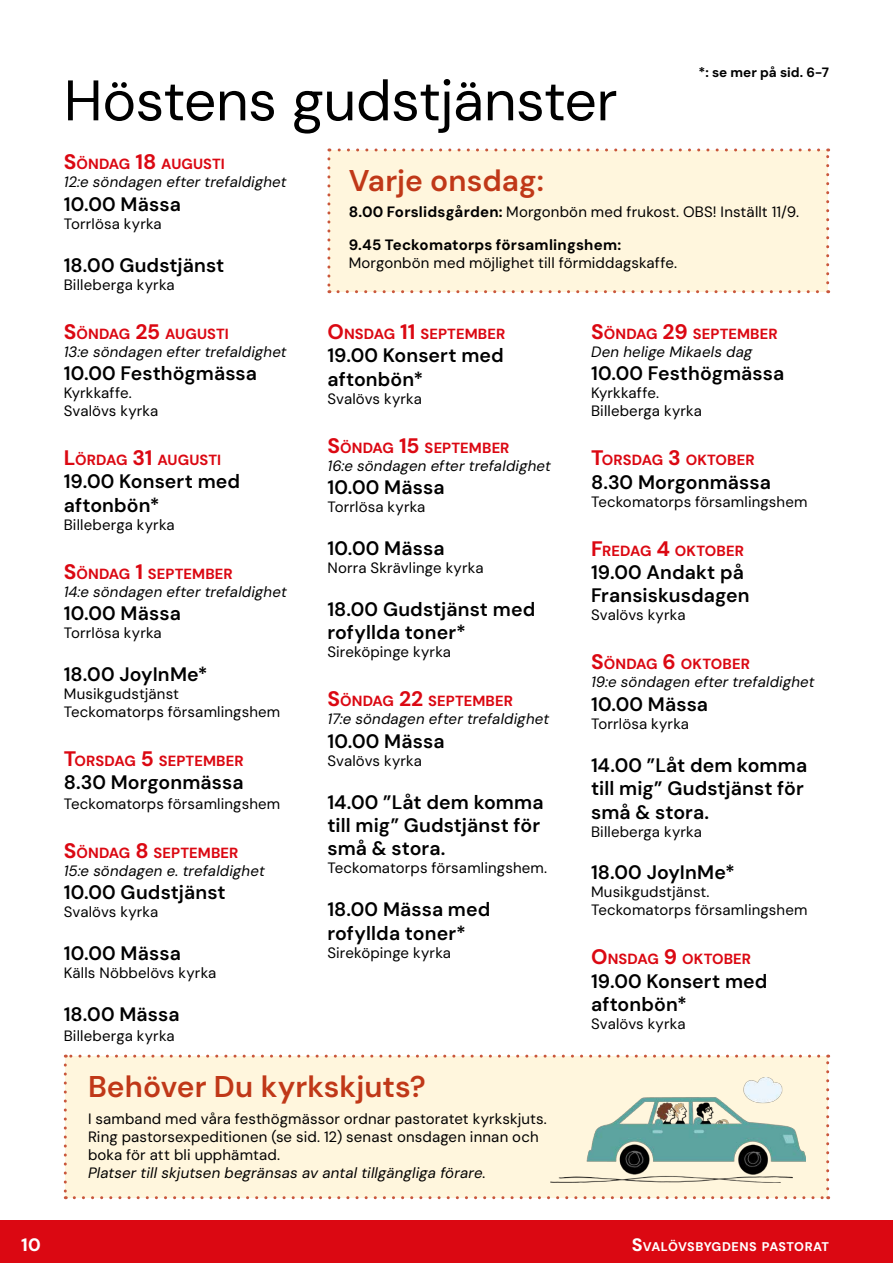
<style>
.page{position:relative;width:893px;height:1263px;background:#fff}
.page>*{position:absolute;margin:0;border:0;box-sizing:border-box;transform-origin:0 0}
.t1{font:57px "DM Sans";letter-spacing:-.01em;color:#000}
.t2{font:600 30px "DM Sans";color:#c03818}
.t3{font:600 19.5px/23.4px "DM Sans";letter-spacing:.005em;color:#000}
.t4{font:800 18px "DM Sans";color:#fff}
.t5{font:15px/18px "DM Sans";letter-spacing:.01em;color:#000}
.t6{font:italic 15px "DM Sans";letter-spacing:.01em;color:#000}
.t7{font:700 15px/32.4px "DM Sans";letter-spacing:.015em;color:#000}
.t8{font:700 14.7px "DM Sans";letter-spacing:.005em;color:#db0812}
.t9{font:700 13.5px "DM Sans";color:#000}
.t10{font:800 12.6px "DM Sans";letter-spacing:.02em;color:#fff}
.s1{font-size:21px}
.s2{font-weight:400}
.s3{font-size:18px}
</style>
<div class="page">
<div style="left:65px;top:1056px;width:763px;height:142px;background:#fff5d8"></div>
<svg style="left:64px;top:1065px;width:3px;height:134px"></svg>
<svg style="left:74px;top:1196px;width:755px;height:3px"></svg>
<svg style="left:826px;top:1054px;width:3px;height:135px"></svg>
<svg style="left:65px;top:1054px;width:754px;height:3px"></svg>
<div style="left:0;top:1220px;width:893px;height:43px;background:#db0812"></div>
<div style="left:329px;top:150px;width:499px;height:142px;background:#fff5d8"></div>
<svg style="left:327px;top:159px;width:3px;height:134px"></svg>
<svg style="left:338px;top:290px;width:491px;height:3px"></svg>
<svg style="left:826px;top:148px;width:3px;height:135px"></svg>
<svg style="left:329px;top:148px;width:490px;height:3px"></svg>
<img style="left:551px;top:1078px;width:255px;height:105px">
<h1 class="t1" style="left:64px;top:65px;width:555px">Höstens gudstjänster</h1>
<p class="t9" style="left:699px;top:64px;width:132px">*: se mer på sid. 6-7</p>
<p class="t8" style="left:64px;top:155px;width:163px"><span class="s1">S</span>ÖNDAG <span class="s1">18</span> AUGUSTI</p>
<p class="t6" style="left:64px;top:173px;width:224px">12:e söndagen efter trefaldighet</p>
<h3 class="t3" style="left:64px;top:192px;width:119px">10.00 Mässa</h3>
<p class="t5" style="left:64px;top:214px;width:99px">Torrlösa kyrka</p>
<h3 class="t3" style="left:64px;top:253px;width:162px">18.00 Gudstjänst</h3>
<p class="t5" style="left:64px;top:275px;width:112px">Billeberga kyrka</p>
<p class="t8" style="left:64px;top:324px;width:166px"><span class="s1">S</span>ÖNDAG <span class="s1">25</span> AUGUSTI</p>
<p class="t6" style="left:64px;top:342px;width:224px">13:e söndagen efter trefaldighet</p>
<h3 class="t3" style="left:64px;top:361px;width:195px">10.00 Festhögmässa</h3>
<p class="t5" style="left:64px;top:384px;width:96px">Kyrkkaffe.<br>Svalövs kyrka</p>
<p class="t8" style="left:64px;top:451px;width:159px"><span class="s1">L</span>ÖRDAG <span class="s1">31</span> AUGUSTI</p>
<h3 class="t3" style="left:64px;top:470px;width:178px">19.00 Konsert med aftonbön*</h3>
<p class="t5" style="left:64px;top:515px;width:112px">Billeberga kyrka</p>
<p class="t8" style="left:64px;top:564px;width:171px"><span class="s1">S</span>ÖNDAG <span class="s1">1</span> SEPTEMBER</p>
<p class="t6" style="left:64px;top:582px;width:225px">14:e söndagen efter trefaldighet</p>
<h3 class="t3" style="left:64px;top:601px;width:119px">10.00 Mässa</h3>
<p class="t5" style="left:64px;top:624px;width:99px">Torrlösa kyrka</p>
<h3 class="t3" style="left:64px;top:662px;width:145px">18.00 JoyInMe*</h3>
<p class="t5" style="left:64px;top:685px;width:218px">Musikgudstjänst<br>Teckomatorps församlingshem</p>
<p class="t8" style="left:64px;top:752px;width:181px"><span class="s1">T</span>ORSDAG <span class="s1">5</span> SEPTEMBER</p>
<h3 class="t3" style="left:64px;top:771px;width:181px">8.30 Morgonmässa</h3>
<p class="t5" style="left:64px;top:795px;width:218px">Teckomatorps församlingshem</p>
<p class="t8" style="left:64px;top:843px;width:176px"><span class="s1">S</span>ÖNDAG <span class="s1">8</span> SEPTEMBER</p>
<p class="t6" style="left:64px;top:861px;width:202px">15:e söndagen e. trefaldighet</p>
<h3 class="t3" style="left:64px;top:881px;width:163px">10.00 Gudstjänst</h3>
<p class="t5" style="left:64px;top:903px;width:96px">Svalövs kyrka</p>
<h3 class="t3" style="left:64px;top:941px;width:119px">10.00 Mässa</h3>
<p class="t5" style="left:64px;top:964px;width:154px">Källs Nöbbelövs kyrka</p>
<h3 class="t3" style="left:64px;top:1002px;width:117px">18.00 Mässa</h3>
<p class="t5" style="left:64px;top:1026px;width:112px">Billeberga kyrka</p>
<h2 class="t2" style="left:349px;top:162px;width:197px">Varje onsdag:</h2>
<p class="t7" style="left:349px;top:196px;width:452px">8.00 Forslidsgården: <span class="s2">Morgonbön med frukost. OBS! Inställt 11/9.<br></span>9.45 Teckomatorps församlingshem:</p>
<p class="t5" style="left:349px;top:253px;width:330px">Morgonbön med möjlighet till förmiddagskaffe.</p>
<p class="t8" style="left:327px;top:325px;width:180px"><span class="s1">O</span>NSDAG <span class="s1">11</span> SEPTEMBER</p>
<h3 class="t3" style="left:327px;top:344px;width:178px">19.00 Konsert med aftonbön*</h3>
<p class="t5" style="left:327px;top:389px;width:96px">Svalövs kyrka</p>
<p class="t8" style="left:327px;top:438px;width:184px"><span class="s1">S</span>ÖNDAG <span class="s1">15</span> SEPTEMBER</p>
<p class="t6" style="left:327px;top:456px;width:225px">16:e söndagen efter trefaldighet</p>
<h3 class="t3" style="left:327px;top:475px;width:119px">10.00 Mässa</h3>
<p class="t5" style="left:327px;top:498px;width:99px">Torrlösa kyrka</p>
<h3 class="t3" style="left:327px;top:536px;width:119px">10.00 Mässa</h3>
<p class="t5" style="left:327px;top:559px;width:158px">Norra Skrävlinge kyrka</p>
<h3 class="t3" style="left:327px;top:597px;width:209px">18.00 Gudstjänst med rofyllda toner*</h3>
<p class="t5" style="left:327px;top:643px;width:125px">Sireköpinge kyrka</p>
<p class="t8" style="left:327px;top:692px;width:187px"><span class="s1">S</span>ÖNDAG <span class="s1">22</span> SEPTEMBER</p>
<p class="t6" style="left:327px;top:710px;width:223px">17:e söndagen efter trefaldighet</p>
<h3 class="t3" style="left:327px;top:729px;width:119px">10.00 Mässa</h3>
<p class="t5" style="left:327px;top:751px;width:96px">Svalövs kyrka</p>
<h3 class="t3" style="left:327px;top:790px;width:218px">14.00 ”Låt dem komma till mig” Gudstjänst för små &amp; stora.</h3>
<p class="t5" style="left:327px;top:859px;width:221px">Teckomatorps församlingshem.</p>
<h3 class="t3" style="left:327px;top:898px;width:164px">18.00 Mässa med rofyllda toner*</h3>
<p class="t5" style="left:327px;top:943px;width:125px">Sireköpinge kyrka</p>
<p class="t8" style="left:591px;top:325px;width:188px"><span class="s1">S</span>ÖNDAG <span class="s1">29</span> SEPTEMBER</p>
<p class="t6" style="left:591px;top:342px;width:163px">Den helige Mikaels dag</p>
<h3 class="t3" style="left:591px;top:362px;width:195px">10.00 Festhögmässa</h3>
<p class="t5" style="left:591px;top:384px;width:112px">Kyrkkaffe.<br>Billeberga kyrka</p>
<p class="t8" style="left:591px;top:451px;width:165px"><span class="s1">T</span>ORSDAG <span class="s1">3</span> OKTOBER</p>
<h3 class="t3" style="left:591px;top:470px;width:181px">8.30 Morgonmässa</h3>
<p class="t5" style="left:591px;top:492px;width:218px">Teckomatorps församlingshem</p>
<p class="t8" style="left:591px;top:541px;width:154px"><span class="s1">F</span>REDAG <span class="s1">4</span> OKTOBER</p>
<h3 class="t3" style="left:591px;top:560px;width:160px">19.00 Andakt på<br>Fransiskusdagen</h3>
<p class="t5" style="left:591px;top:606px;width:96px">Svalövs kyrka</p>
<p class="t8" style="left:591px;top:655px;width:160px"><span class="s1">S</span>ÖNDAG <span class="s1">6</span> OKTOBER</p>
<p class="t6" style="left:591px;top:673px;width:225px">19:e söndagen efter trefaldighet</p>
<h3 class="t3" style="left:591px;top:692px;width:119px">10.00 Mässa</h3>
<p class="t5" style="left:591px;top:714px;width:99px">Torrlösa kyrka</p>
<h3 class="t3" style="left:591px;top:753px;width:218px">14.00 ”Låt dem komma till mig” Gudstjänst för små &amp; stora.</h3>
<p class="t5" style="left:591px;top:822px;width:112px">Billeberga kyrka</p>
<h3 class="t3" style="left:591px;top:861px;width:145px">18.00 JoyInMe*</h3>
<p class="t5" style="left:591px;top:883px;width:218px">Musikgudstjänst.<br>Teckomatorps församlingshem</p>
<p class="t8" style="left:591px;top:950px;width:162px"><span class="s1">O</span>NSDAG <span class="s1">9</span> OKTOBER</p>
<h3 class="t3" style="left:591px;top:969px;width:178px">19.00 Konsert med aftonbön*</h3>
<p class="t5" style="left:591px;top:1015px;width:96px">Svalövs kyrka</p>
<h2 class="t2" style="left:88px;top:1068px;width:339px">Behöver Du kyrkskjuts?</h2>
<p class="t5" style="left:88px;top:1109px;width:460px">I samband med våra festhögmässor ordnar pastoratet kyrkskjuts.<br>Ring pastorsexpeditionen (se sid. 12) senast onsdagen innan och boka för att bli upphämtad.</p>
<p class="t6" style="left:88px;top:1163px;width:399px">Platser till skjutsen begränsas av antal tillgängliga förare.</p>
<p class="t4" style="left:21px;top:1233px;width:21px">10</p>
<p class="t10" style="left:632px;top:1239px;width:199px"><span class="s3">S</span>VALÖVSBYGDENS PASTORAT</p>
</div>
